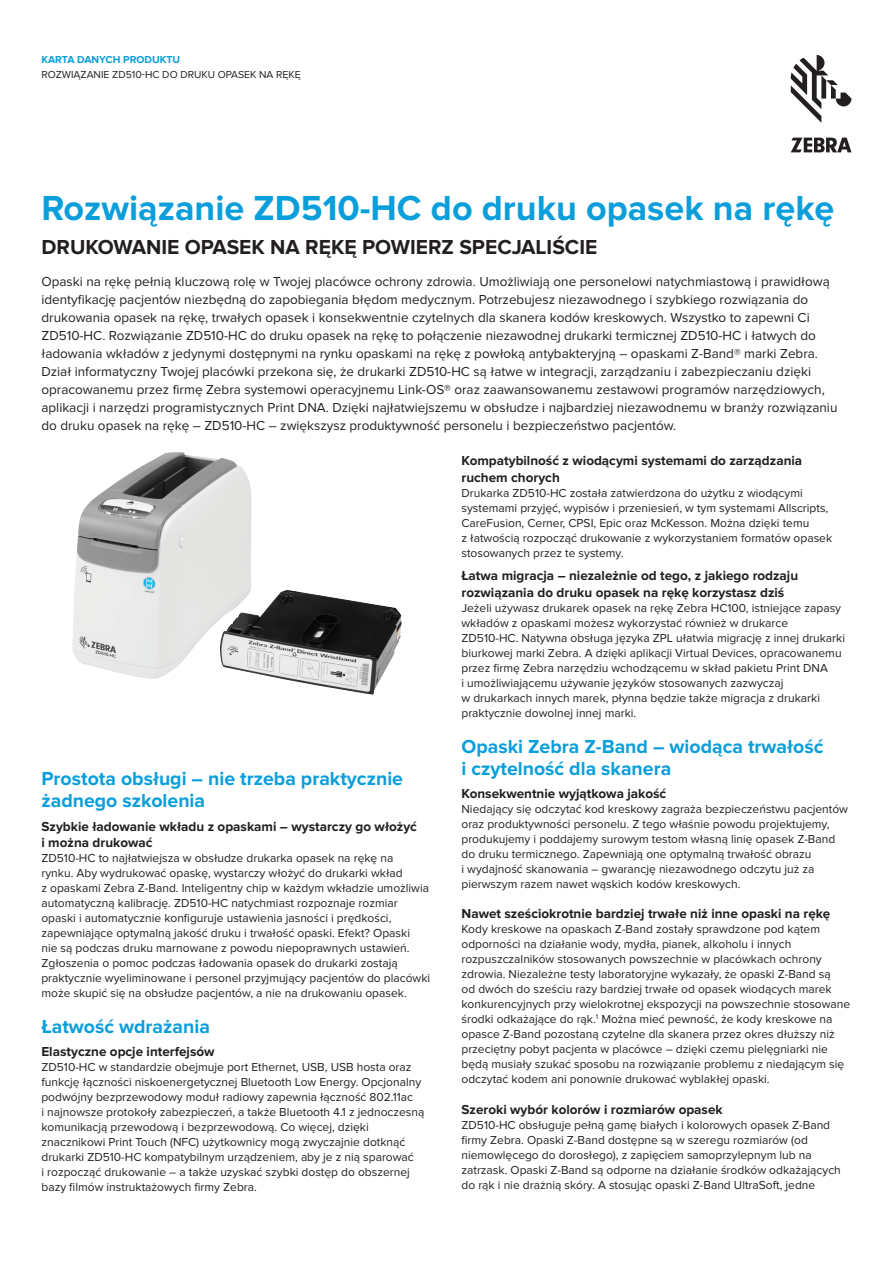
<style>
.page{position:relative;width:893px;height:1263px;background:#fff}
.page>*{position:absolute;margin:0;border:0;box-sizing:border-box;transform-origin:0 0}
.Heading-1-Cover{font:700 36px "Proxima Nova";color:#0a9edb}
.Subhead-1-Cover{font:700 21px "Proxima Nova";color:#231f20}
.Heading-3{font:700 19.5px/22.5px "Proxima Nova";color:#0a9edb}
.Introduction-Cover{font:13.5px/18px "Proxima Nova";color:#231f20}
.Subhead_1-body_copy{font:700 13.5px/16.5px "Proxima Nova";color:#231f20}
.Body{font:700 13.5px "Proxima Nova";color:#231f20}
.Body-2{font:12px/15px "Proxima Nova";color:#231f20}
.t1{font:10.5px "Proxima Nova";color:#231f20}
.Collateral_Type{font:700 10.5px "Proxima Nova";color:#0a9edb}
.s1{font-weight:300}
</style>
<div class="page">
<img style="left:72px;top:452px;width:330px;height:243px">
<svg style="left:791px;top:55px;width:60px;height:68px"></svg>
<svg style="left:791px;top:138px;width:60px;height:14px"></svg>
<p class="Collateral_Type" style="left:41px;top:54px;width:140px">KARTA DANYCH PRODUKTU</p>
<p class="t1" style="left:41px;top:68px;width:261px">ROZWIĄZANIE ZD510-HC DO DRUKU OPASEK NA RĘKĘ</p>
<p class="Heading-1-Cover" style="left:41px;top:187px;width:794px">Rozwiązanie ZD510-HC do druku opasek na rękę</p>
<p class="Subhead-1-Cover" style="left:41px;top:235px;width:557px">DRUKOWANIE OPASEK NA RĘKĘ POWIERZ SPECJALIŚCIE</p>
<p class="Introduction-Cover" style="left:41px;top:273px;width:797px">Opaski na rękę pełnią kluczową rolę w Twojej placówce ochrony zdrowia. Umożliwiają one personelowi natychmiastową i prawidłową identyfikację pacjentów niezbędną do zapobiegania błędom medycznym. Potrzebujesz niezawodnego i szybkiego rozwiązania do drukowania opasek na rękę, trwałych opasek i konsekwentnie czytelnych dla skanera kodów kreskowych. Wszystko to zapewni Ci ZD510-HC. Rozwiązanie ZD510-HC do druku opasek na rękę to połączenie niezawodnej drukarki termicznej ZD510-HC i łatwych do ładowania wkładów z jedynymi dostępnymi na rynku opaskami na rękę z powłoką antybakteryjną – opaskami Z-Band<span class="s1">®</span> marki Zebra.<br>Dział informatyczny Twojej placówki przekona się, że drukarki ZD510-HC są łatwe w integracji, zarządzaniu i zabezpieczaniu dzięki opracowanemu przez firmę Zebra systemowi operacyjnemu Link-OS® oraz zaawansowanemu zestawowi programów narzędziowych, aplikacji i narzędzi programistycznych Print DNA. Dzięki najłatwiejszemu w obsłudze i najbardziej niezawodnemu w branży rozwiązaniu do druku opasek na rękę – ZD510-HC – zwiększysz produktywność personelu i bezpieczeństwo pacjentów.</p>
<p class="Heading-3" style="left:41px;top:768px;width:363px">Prostota obsługi – nie trzeba praktycznie żadnego szkolenia</p>
<p class="Subhead_1-body_copy" style="left:41px;top:818px;width:377px">Szybkie ładowanie wkładu z opaskami – wystarczy go włożyć i można drukować</p>
<p class="Body-2" style="left:41px;top:851px;width:390px">ZD510-HC to najłatwiejsza w obsłudze drukarka opasek na rękę na<br>rynku. Aby wydrukować opaskę, wystarczy włożyć do drukarki wkład<br>z opaskami Zebra Z-Band. Inteligentny chip w każdym wkładzie umożliwia automatyczną kalibrację. ZD510-HC natychmiast rozpoznaje rozmiar opaski i automatycznie konfiguruje ustawienia jasności i prędkości, zapewniające optymalną jakość druku i trwałość opaski. Efekt? Opaski<br>nie są podczas druku marnowane z powodu niepoprawnych ustawień.<br>Zgłoszenia o pomoc podczas ładowania opasek do drukarki zostają praktycznie wyeliminowane i personel przyjmujący pacjentów do placówki może skupić się na obsłudze pacjentów, a nie na drukowaniu opasek.</p>
<p class="Heading-3" style="left:41px;top:1016px;width:170px">Łatwość wdrażania</p>
<p class="Subhead_1-body_copy" style="left:41px;top:1044px;width:175px">Elastyczne opcje interfejsów</p>
<p class="Body-2" style="left:41px;top:1060px;width:384px">ZD510-HC w standardzie obejmuje port Ethernet, USB, USB hosta oraz funkcję łączności niskoenergetycznej Bluetooth Low Energy. Opcjonalny podwójny bezprzewodowy moduł radiowy zapewnia łączność 802.11ac<br>i najnowsze protokoły zabezpieczeń, a także Bluetooth 4.1 z jednoczesną komunikacją przewodową i bezprzewodową. Co więcej, dzięki znacznikowi Print Touch (NFC) użytkownicy mogą zwyczajnie dotknąć drukarki ZD510-HC kompatybilnym urządzeniem, aby je z nią sparować<br>i rozpocząć drukowanie – a także uzyskać szybki dostęp do obszernej bazy filmów instruktażowych firmy Zebra.</p>
<p class="Subhead_1-body_copy" style="left:461px;top:453px;width:342px">Kompatybilność z wiodącymi systemami do zarządzania ruchem chorych</p>
<p class="Body-2" style="left:461px;top:486px;width:372px">Drukarka ZD510-HC została zatwierdzona do użytku z wiodącymi systemami przyjęć, wypisów i przeniesień, w tym systemami Allscripts, CareFusion, Cerner, CPSI, Epic oraz McKesson. Można dzięki temu<br>z łatwością rozpocząć drukowanie z wykorzystaniem formatów opasek stosowanych przez te systemy.</p>
<p class="Subhead_1-body_copy" style="left:461px;top:568px;width:338px">Łatwa migracja – niezależnie od tego, z jakiego rodzaju rozwiązania do druku opasek na rękę korzystasz dziś</p>
<p class="Body-2" style="left:461px;top:600px;width:385px">Jeżeli używasz drukarek opasek na rękę Zebra HC100, istniejące zapasy wkładów z opaskami możesz wykorzystać również w drukarce ZD510-HC. Natywna obsługa języka ZPL ułatwia migrację z innej drukarki biurkowej marki Zebra. A dzięki aplikacji Virtual Devices, opracowanemu przez firmę Zebra narzędziu wchodzącemu w skład pakietu Print DNA<br>i umożliwiającemu używanie języków stosowanych zazwyczaj<br>w drukarkach innych marek, płynna będzie także migracja z drukarki praktycznie dowolnej innej marki.</p>
<p class="Heading-3" style="left:461px;top:735px;width:363px">Opaski Zebra Z-Band – wiodąca trwałość i czytelność dla skanera</p>
<p class="Subhead_1-body_copy" style="left:461px;top:786px;width:206px">Konsekwentnie wyjątkowa jakość</p>
<p class="Body-2" style="left:461px;top:802px;width:388px">Niedający się odczytać kod kreskowy zagraża bezpieczeństwu pacjentów oraz produktywności personelu. Z tego właśnie powodu projektujemy, produkujemy i poddajemy surowym testom własną linię opasek Z-Band do druku termicznego. Zapewniają one optymalną trwałość obrazu<br>i wydajność skanowania – gwarancję niezawodnego odczytu już za pierwszym razem nawet wąskich kodów kreskowych.</p>
<p class="Subhead_1-body_copy" style="left:461px;top:906px;width:370px">Nawet sześciokrotnie bardziej trwałe niż inne opaski na rękę</p>
<p class="Body-2" style="left:461px;top:922px;width:390px">Kody kreskowe na opaskach Z-Band zostały sprawdzone pod kątem odporności na działanie wody, mydła, pianek, alkoholu i innych rozpuszczalników stosowanych powszechnie w placówkach ochrony zdrowia. Niezależne testy laboratoryjne wykazały, że opaski Z-Band są<br>od dwóch do sześciu razy bardziej trwałe od opasek wiodących marek konkurencyjnych przy wielokrotnej ekspozycji na powszechnie stosowane środki odkażające do rąk.<sup>1</sup> Można mieć pewność, że kody kreskowe na opasce Z-Band pozostaną czytelne dla skanera przez okres dłuższy niż przeciętny pobyt pacjenta w placówce – dzięki czemu pielęgniarki nie będą musiały szukać sposobu na rozwiązanie problemu z niedającym się odczytać kodem ani ponownie drukować wyblakłej opaski.</p>
<p class="Body" style="left:461px;top:1101px;width:263px">Szeroki wybór kolorów i rozmiarów opasek</p>
<p class="Body-2" style="left:461px;top:1117px;width:381px">ZD510-HC obsługuje pełną gamę białych i kolorowych opasek Z-Band firmy Zebra. Opaski Z-Band dostępne są w szeregu rozmiarów (od niemowlęcego do dorosłego), z zapięciem samoprzylepnym lub na zatrzask. Opaski Z-Band są odporne na działanie środków odkażających do rąk i nie drażnią skóry. A stosując opaski Z-Band UltraSoft, jedne</p>
</div>
